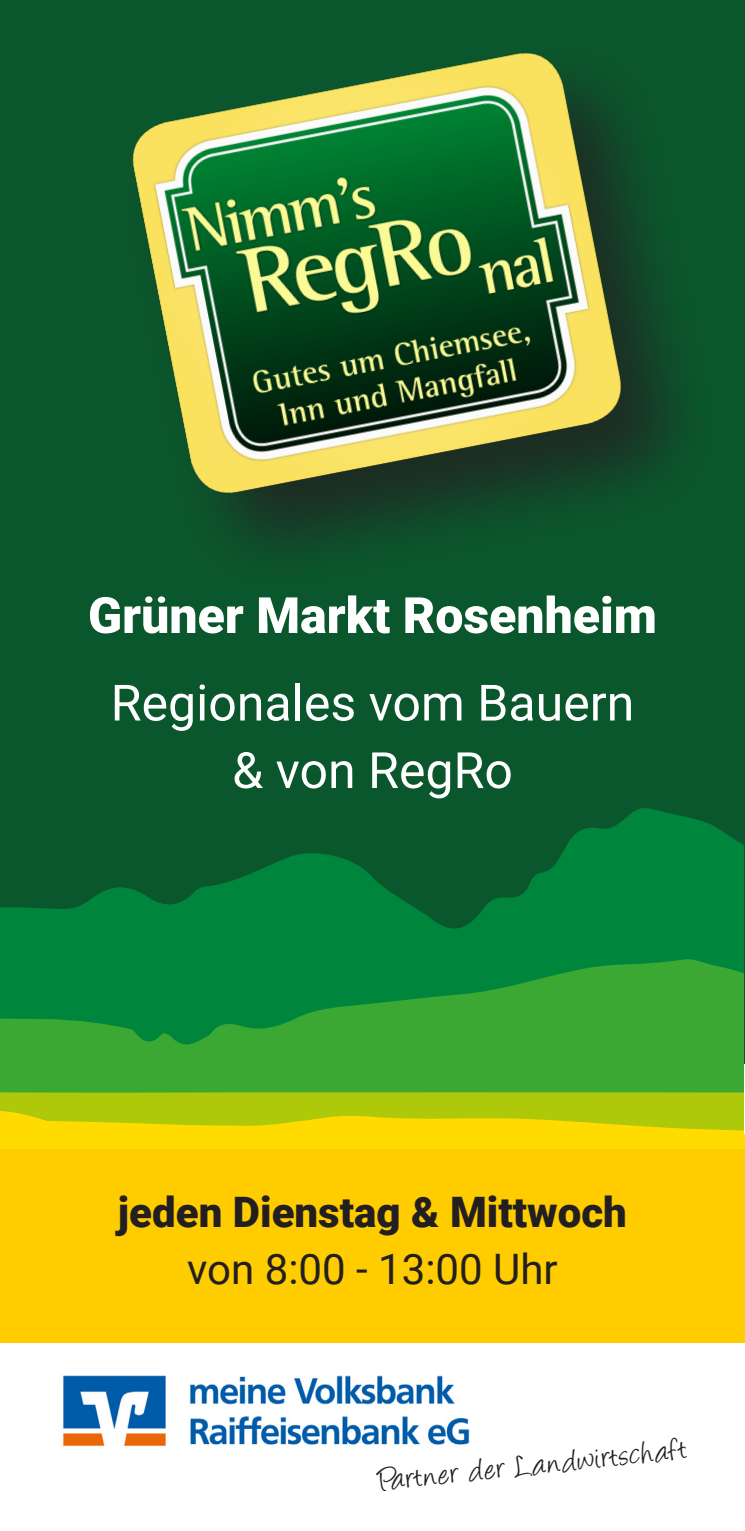
<style>
.page{position:relative;width:745px;height:1531px;background:#fff}
.page>*{position:absolute;margin:0;border:0;box-sizing:border-box;transform-origin:0 0}
.t1{font:50px "Roboto";color:#fff}
.t2{font:900 50px "Roboto";color:#fff}
.t3{font:900 42px "Roboto";color:#231f20}
.t4{font:42px "Roboto";color:#231f20}
.t5{font:35px "Angelina";color:#231f20}
</style>
<div class="page">
<div style="left:0;top:0;width:744px;height:1063px;background:#0b572d"></div>
<svg style="left:0;top:808px;width:743px;height:150px;fill:#00853d"></svg>
<svg style="left:0;top:958px;width:743px;height:133px;background:#279c36"></svg>
<svg style="left:0;top:1091px;width:743px;height:13px;background:#a0c50e"></svg>
<svg style="left:0;top:1104px;width:744px;height:46px;background:#dfd303"></svg>
<div style="left:0;top:1150px;width:744px;height:381px;background:#fc0"></div>
<div style="left:0;top:1343px;width:744px;height:188px;background:#fff"></div>
<img style="left:63px;top:1375px;width:407px;height:71px">
<div style="left:120px;top:40px;width:599px;height:553px;background:#231f20;opacity:.75"></div>
<img style="left:120px;top:40px;width:517px;height:469px">
<p class="t2" style="left:88px;top:580px;width:570px">Grüner Markt Rosenheim</p>
<p class="t1" style="left:111px;top:668px;width:524px">Regionales vom Bauern</p>
<p class="t1" style="left:232px;top:735px;width:282px">&amp; von RegRo</p>
<p class="t3" style="left:118px;top:1182px;width:510px">jeden Dienstag &amp; Mittwoch</p>
<p class="t4" style="left:187px;top:1240px;width:372px">von 8:00 - 13:00 Uhr</p>
<p class="t5" style="left:377px;top:1466px;width:311px;rotate:-6deg">Partner der Landwirtschaft</p>
</div>
